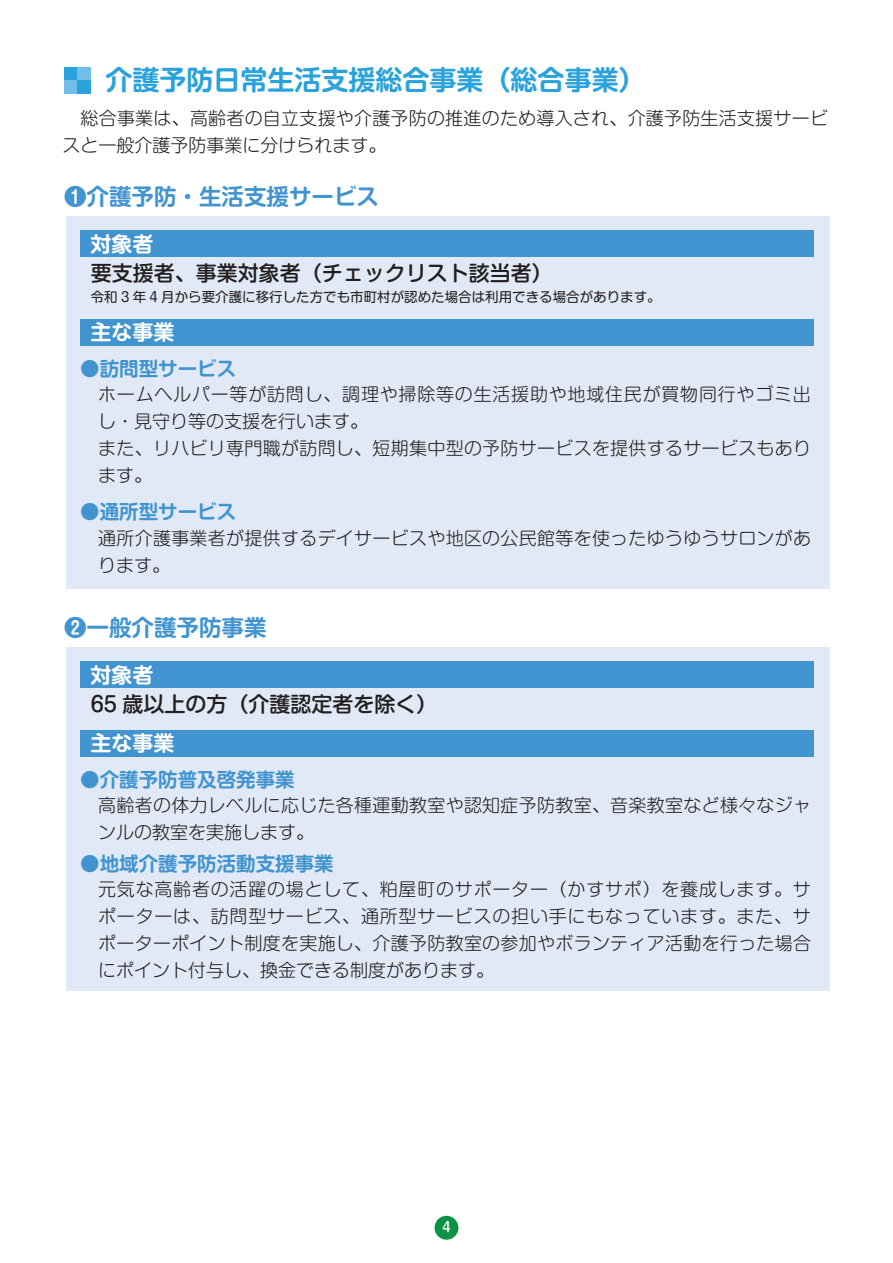
<style>
.page{position:relative;width:893px;height:1263px;background:#fff}
.page>*{position:absolute;margin:0;border:0;box-sizing:border-box;transform-origin:0 0}
.t1{font:700 27px "Shin M Go Pro De";color:#2aa2db}
.t2{font:700 22.5px "Shin M Go Pro De";color:#4194d0}
.t3{font:500 21px "Shin M Go Pro";color:#231f20}
.t4{font:700 21px "Shin M Go Pro De";color:#fff}
.t5{font:700 19.5px "Shin M Go Pro De";color:#4194d0}
.t6{font:300 18px/27px "Shin M Go Pro";letter-spacing:.015em;color:#231f20}
.t7{font:13.5px "Shin M Go Pro";color:#231f20}
.t8{font:500 13.5px "Shin M Go Pro";color:#fff}
</style>
<div class="page">
<div style="left:435px;top:1216px;width:23px;height:24px;background:#0d9344;border-radius:50%"></div>
<div style="left:66px;top:216px;width:763px;height:373px;background:#e1e9f6"></div>
<div style="left:81px;top:231px;width:733px;height:26px;background:#4194d0"></div>
<div style="left:81px;top:319px;width:733px;height:26px;background:#4194d0"></div>
<div style="left:66px;top:647px;width:763px;height:344px;background:#e1e9f6"></div>
<div style="left:81px;top:662px;width:733px;height:26px;background:#4194d0"></div>
<div style="left:81px;top:730px;width:733px;height:26px;background:#4194d0"></div>
<div style="left:64px;top:67px;width:14px;height:13px;background:#2aa2db"></div>
<div style="left:78px;top:67px;width:13px;height:13px;background:#73bde9"></div>
<div style="left:64px;top:80px;width:14px;height:14px;background:#73bde9"></div>
<div style="left:78px;top:80px;width:13px;height:14px;background:#2aa2db"></div>
<h1 class="t1" style="left:106px;top:57px;width:555px">介護予防日常生活支援総合事業（総合事業）　</h1>
<p class="t6" style="left:62px;top:103px;width:767px">　総合事業は、高齢者の自立支援や介護予防の推進のため導入され、介護予防生活支援サービスと一般介護予防事業に分けられます。</p>
<p class="t2" style="left:64px;top:178px;width:316px">❶介護予防・生活支援サービス</p>
<p class="t4" style="left:90px;top:227px;width:65px">対象者</p>
<p class="t3" style="left:91px;top:256px;width:464px">要支援者、事業対象者（チェックリスト該当者）</p>
<p class="t7" style="left:91px;top:286px;width:571px">令和 3 年 4 月から要介護に移行した方でも市町村が認めた場合は利用できる場合があります。</p>
<p class="t4" style="left:90px;top:315px;width:86px">主な事業</p>
<p class="t5" style="left:80px;top:352px;width:157px">●訪問型サービス</p>
<p class="t6" style="left:98px;top:379px;width:714px">ホームヘルパー等が訪問し、調理や掃除等の生活援助や地域住民が買物同行やゴミ出し・見守り等の支援を行います。<br>また、リハビリ専門職が訪問し、短期集中型の予防サービスを提供するサービスもあります。</p>
<p class="t5" style="left:80px;top:496px;width:157px">●通所型サービス</p>
<p class="t6" style="left:98px;top:522px;width:714px">通所介護事業者が提供するデイサービスや地区の公民館等を使ったゆうゆうサロンがあります。</p>
<p class="t2" style="left:64px;top:609px;width:204px">❷一般介護予防事業</p>
<p class="t4" style="left:90px;top:658px;width:65px">対象者</p>
<p class="t3" style="left:91px;top:687px;width:348px">65 歳以上の方（介護認定者を除く）</p>
<p class="t4" style="left:90px;top:726px;width:86px">主な事業</p>
<p class="t5" style="left:80px;top:763px;width:216px">●介護予防普及啓発事業</p>
<p class="t6" style="left:98px;top:790px;width:714px">高齢者の体力レベルに応じた各種運動教室や認知症予防教室、音楽教室など様々なジャンルの教室を実施します。</p>
<p class="t5" style="left:80px;top:847px;width:255px">●地域介護予防活動支援事業</p>
<p class="t6" style="left:98px;top:874px;width:714px;text-align:justify">元気な高齢者の活躍の場として、粕屋町のサポーター（かすサポ）を養成します。サポーターは、訪問型サービス、通所型サービスの担い手にもなっています。また、サポーターポイント制度を実施し、介護予防教室の参加やボランティア活動を行った場合にポイント付与し、換金できる制度があります。</p>
<p class="t8" style="left:440px;top:1216px;width:15px">４</p>
</div>
